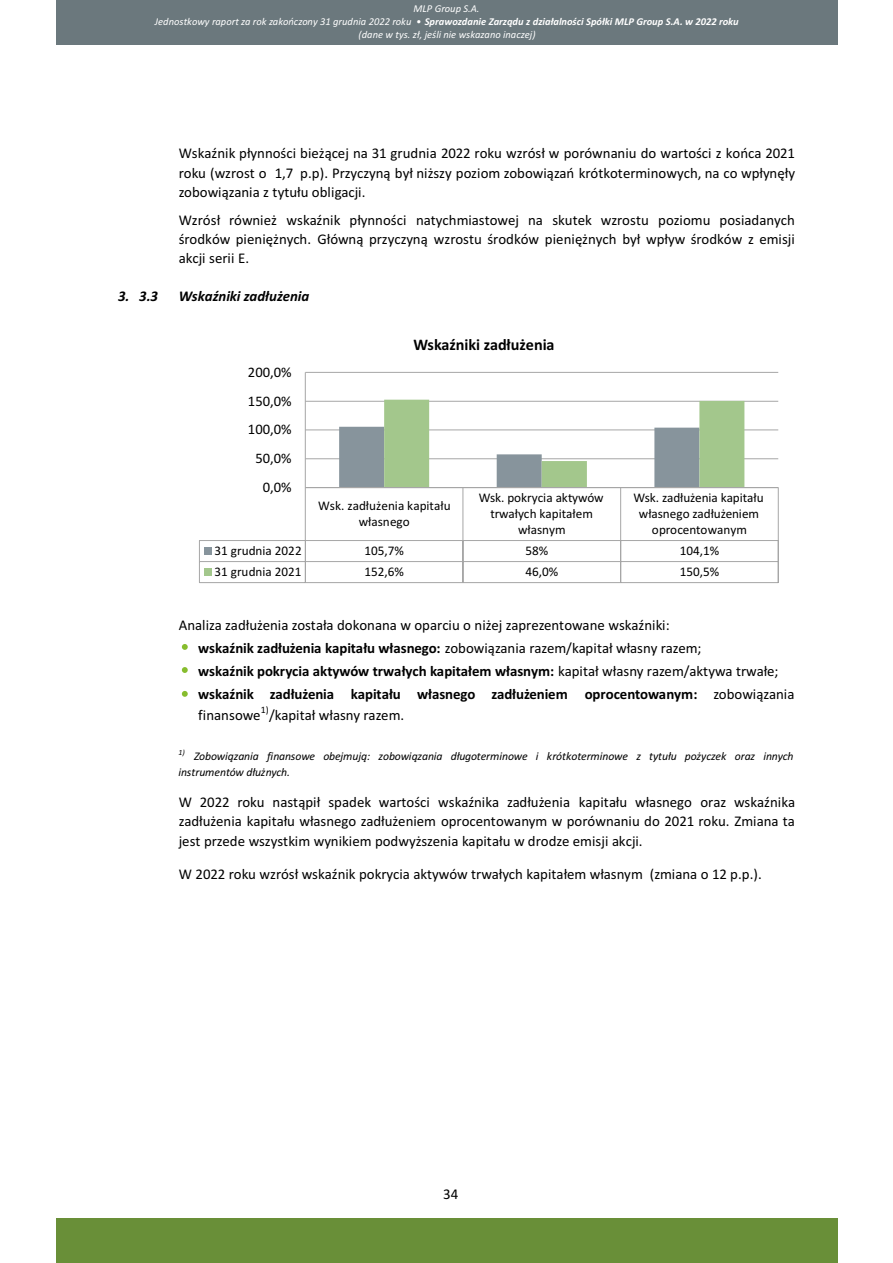
<style>
.page{position:relative;width:893px;height:1263px;background:#fff}
.page>*{position:absolute;margin:0;border:0;box-sizing:border-box;transform-origin:0 0}
.t1{font:700 16.2px "Calibri";color:#000}
.t2{font:15px "Calibri";color:#000}
.t3{font:14.85px/19.2px "Calibri";color:#000;text-align:justify}
.t4{font:700 14.85px/23.1px "Calibri";letter-spacing:-.01em;color:#000}
.t5{font:italic 700 14.85px "Calibri";color:#000}
.t6{font:14.55px "Calibri";color:#000}
.t7{font:13.2px/16px "Calibri";color:#000;text-align:center}
.t8{font:italic 11.7px/16px "Calibri";letter-spacing:-.01em;color:#000}
.t9{font:italic 10.5px/12.9px "Calibri";color:#fff;text-align:center}
.t10{font:9.75px "Calibri";color:#000}
.t11{font:italic 7.8px "Calibri";color:#000}
.s1{font-weight:700}
.s2{font-weight:400}
</style>
<div class="page">
<div style="left:56px;top:0;width:782px;height:45px;background:#6b787d"></div>
<div style="left:56px;top:1218px;width:782px;height:45px;background:#698f38"></div>
<hr style="left:305px;top:458px;width:473px;height:1px;background:#a6a6a6">
<hr style="left:305px;top:430px;width:473px;height:1px;background:#a6a6a6">
<hr style="left:305px;top:401px;width:473px;height:1px;background:#a6a6a6">
<hr style="left:305px;top:372px;width:473px;height:1px;background:#a6a6a6">
<svg style="left:339px;top:400px;width:405px;height:87px"></svg>
<hr style="left:305px;top:372px;width:1px;height:116px;background:#a6a6a6">
<hr style="left:305px;top:487px;width:473px;height:1px;background:#a6a6a6">
<hr style="left:305px;top:488px;width:1px;height:52px;background:#a6a6a6">
<hr style="left:463px;top:488px;width:1px;height:52px;background:#a6a6a6">
<hr style="left:620px;top:488px;width:1px;height:52px;background:#a6a6a6">
<hr style="left:778px;top:488px;width:1px;height:52px;background:#a6a6a6">
<hr style="left:199px;top:540px;width:579px;height:1px;background:#a6a6a6">
<div style="left:204px;top:547px;width:7px;height:7px;background:#87949c"></div>
<hr style="left:199px;top:561px;width:579px;height:1px;background:#a6a6a6">
<svg style="left:199px;top:541px;width:1px;height:41px"></svg>
<hr style="left:199px;top:582px;width:579px;height:1px;background:#a6a6a6">
<svg style="left:305px;top:541px;width:1px;height:41px"></svg>
<svg style="left:463px;top:541px;width:1px;height:41px"></svg>
<svg style="left:620px;top:541px;width:1px;height:41px"></svg>
<svg style="left:778px;top:540px;width:1px;height:43px"></svg>
<div style="left:204px;top:568px;width:7px;height:7px;background:#a3c78c"></div>
<svg style="left:182px;top:644px;width:6px;height:6px"></svg>
<svg style="left:182px;top:667px;width:6px;height:6px"></svg>
<svg style="left:182px;top:691px;width:6px;height:6px"></svg>
<p class="t9" style="left:155px;top:3px;width:585px">MLP Group S.A.<br>Jednostkowy raport za rok zakończony 31 grudnia 2022 roku • <span class="s1">Sprawozdanie Zarządu z działalności Spółki MLP Group S.A. w 2022 roku </span>(dane w tys. zł, jeśli nie wskazano inaczej)</p>
<p class="t3" style="left:179px;top:145px;width:618px">Wskaźnik płynności bieżącej na 31 grudnia 2022 roku wzrósł w porównaniu do wartości z końca 2021 roku (wzrost o 1,7 p.p). Przyczyną był niższy poziom zobowiązań krótkoterminowych, na co wpłynęły zobowiązania z tytułu obligacji.</p>
<p class="t3" style="left:179px;top:211px;width:618px">Wzrósł również wskaźnik płynności natychmiastowej na skutek wzrostu poziomu posiadanych środków pieniężnych. Główną przyczyną wzrostu środków pieniężnych był wpływ środków z emisji akcji serii E.</p>
<p class="t5" style="left:118px;top:290px;width:41px">3. 3.3</p>
<p class="t5" style="left:179px;top:290px;width:132px">Wskaźniki zadłużenia</p>
<p class="t6" style="left:248px;top:366px;width:45px">200,0%</p>
<p class="t6" style="left:248px;top:395px;width:45px">150,0%</p>
<p class="t6" style="left:248px;top:423px;width:45px">100,0%</p>
<p class="t6" style="left:255px;top:452px;width:38px">50,0%</p>
<p class="t6" style="left:263px;top:481px;width:30px">0,0%</p>
<p class="t1" style="left:413px;top:338px;width:143px">Wskaźniki zadłużenia</p>
<p class="t7" style="left:318px;top:499px;width:134px">Wsk. zadłużenia kapitału własnego</p>
<p class="t7" style="left:479px;top:491px;width:126px">Wsk. pokrycia aktywów trwałych kapitałem własnym</p>
<p class="t7" style="left:633px;top:491px;width:132px">Wsk. zadłużenia kapitału własnego zadłużeniem oprocentowanym</p>
<p class="t7" style="left:214px;top:543px;width:89px">31 grudnia 2022</p>
<p class="t7" style="left:364px;top:544px;width:41px">105,7%</p>
<p class="t7" style="left:525px;top:544px;width:24px">58%</p>
<p class="t7" style="left:680px;top:544px;width:41px">104,1%</p>
<p class="t7" style="left:214px;top:564px;width:89px">31 grudnia 2021</p>
<p class="t7" style="left:364px;top:565px;width:41px">152,6%</p>
<p class="t7" style="left:525px;top:565px;width:34px">46,0%</p>
<p class="t7" style="left:680px;top:565px;width:41px">150,5%</p>
<p class="t3" style="left:179px;top:616px;width:493px">Analiza zadłużenia została dokonana w oparciu o niżej zaprezentowane wskaźniki:</p>
<p class="t4" style="left:198px;top:637px;width:598px">wskaźnik zadłużenia kapitału własnego: <span class="s2">zobowiązania razem/kapitał własny razem;<br></span>wskaźnik pokrycia aktywów trwałych kapitałem własnym: <span class="s2">kapitał własny razem/aktywa trwałe; </span>wskaźnik zadłużenia kapitału własnego zadłużeniem oprocentowanym: <span class="s2">zobowiązania</span></p>
<p class="t3" style="left:198px;top:707px;width:64px">finansowe</p>
<p class="t10" style="left:261px;top:706px;width:10px">1)</p>
<p class="t3" style="left:269px;top:707px;width:137px">/kapitał własny razem.</p>
<p class="t11" style="left:178px;top:749px;width:8px">1)</p>
<p class="t8" style="left:178px;top:749px;width:617px;text-indent:16px">Zobowiązania finansowe obejmują: zobowiązania długoterminowe i krótkoterminowe z tytułu pożyczek oraz innych instrumentów dłużnych.</p>
<p class="t3" style="left:179px;top:794px;width:618px">W 2022 roku nastąpił spadek wartości wskaźnika zadłużenia kapitału własnego oraz wskaźnika zadłużenia kapitału własnego zadłużeniem oprocentowanym w porównaniu do 2021 roku. Zmiana ta jest przede wszystkim wynikiem podwyższenia kapitału w drodze emisji akcji.</p>
<p class="t3" style="left:179px;top:866px;width:585px">W 2022 roku wzrósł wskaźnik pokrycia aktywów trwałych kapitałem własnym (zmiana o 12 p.p.).</p>
<p class="t2" style="left:443px;top:1187px;width:17px">34</p>
</div>
